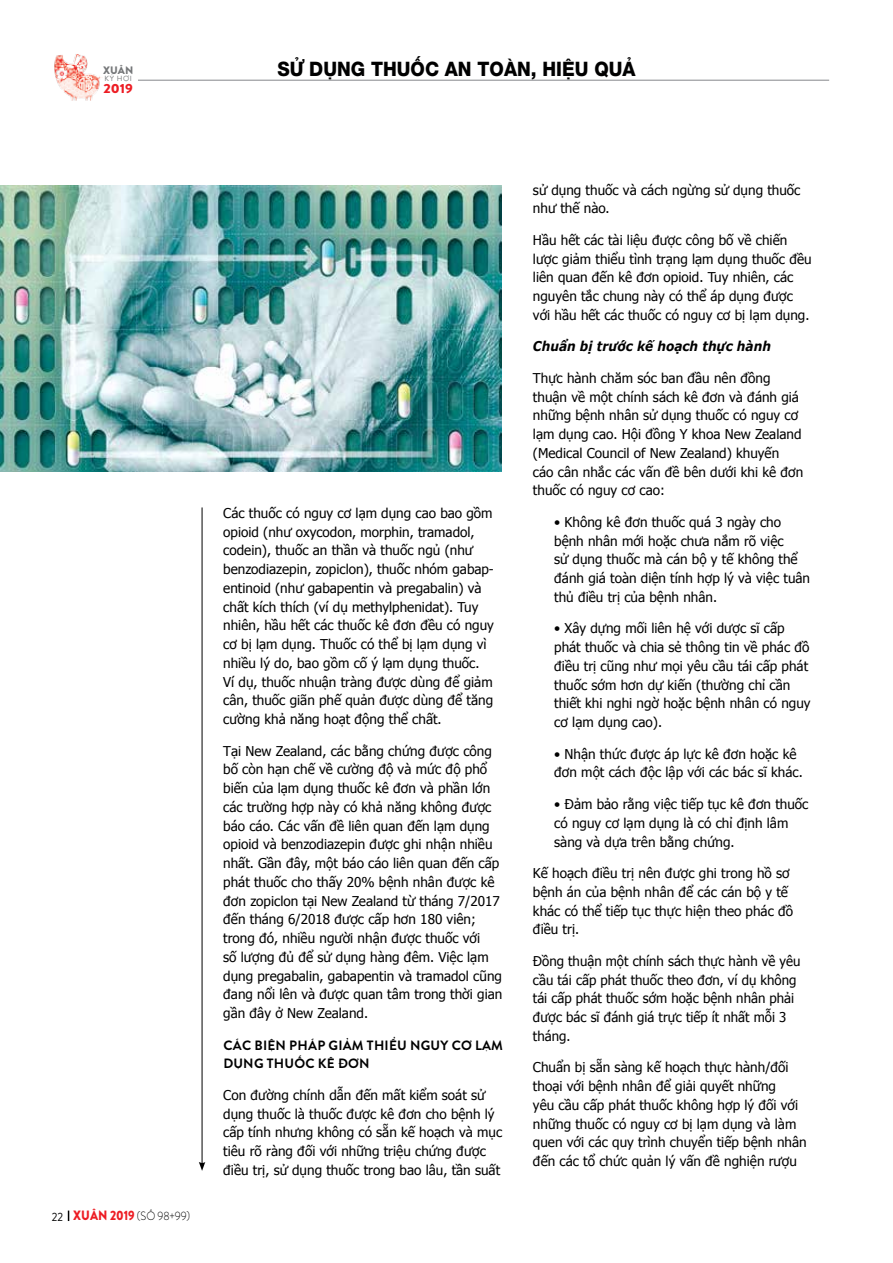
<style>
.page{position:relative;width:893px;height:1263px;background:#fff}
.page>*{position:absolute;margin:0;border:0;box-sizing:border-box;transform-origin:0 0}
.t1{font:500 19.95px "Dep Helvetica";color:#000;scale:.93 1}
.t2{font:13.5px/18.8px "Tahoma";color:#000}
.t3{font:700 13.5px/18.8px "DO Brandon Grotesque";letter-spacing:.015em;color:#000}
.t4{font:italic 700 13.5px "Verdana";color:#000;scale:.9 1}
.t5{font:900 13.2px "DO Brandon Grotesque";color:#ed1d24;scale:1.09 1}
.t6{font:300 12px "DO Brandon Grotesque";color:#000;scale:.9 1}
.t7{font:900 10.8px "DO Brandon Grotesque";color:#757779}
.t8{font:7.5px "DO Brandon Grotesque";color:#757779}
.s1{font-weight:400}
.s2{font-weight:900;font-size:13.5px;color:#ed1d24}
</style>
<div class="page">
<hr style="left:138px;top:80px;width:691px;height:1px;background:#939598">
<img style="left:54px;top:54px;width:49px;height:47px">
<img style="left:0;top:186px;width:502px;height:285px">
<hr style="left:202px;top:507px;width:1px;height:657px;background:#000">
<svg style="left:199px;top:1162px;width:6px;height:9px"></svg>
<p class="t7" style="left:103px;top:62px;width:32px">XUÂN</p>
<p class="t8" style="left:105px;top:73px;width:29px">KỶ hợi</p>
<p class="t5" style="left:104px;top:79px;width:29px">2019</p>
<h1 class="t1" style="left:277px;top:55px;width:387px">SỬ DỤNG THUỐC AN TOÀN, HIỆU QUẢ</h1>
<p class="t6" style="left:52px;top:1208px;width:155px"><span class="s1">22</span> <span class="s2">XUÂN 2019</span> (số 98+99)</p>
<p class="t2" style="left:223px;top:503px;width:272px">Các thuốc có nguy cơ lạm dụng cao bao gồm opioid (như oxycodon, morphin, tramadol, codein), thuốc an thần và thuốc ngủ (như benzodiazepin, zopiclon), thuốc nhóm gabap&shy;entinoid (như gabapentin và pregabalin) và chất kích thích (ví dụ methylphenidat). Tuy nhiên, hầu hết các thuốc kê đơn đều có nguy cơ bị lạm dụng. Thuốc có thể bị lạm dụng vì nhiều lý do, bao gồm cố ý lạm dụng thuốc.<br>Ví dụ, thuốc nhuận tràng được dùng để giảm cân, thuốc giãn phế quản được dùng để tăng cường khả năng hoạt động thể chất.</p>
<p class="t2" style="left:223px;top:741px;width:281px">Tại New Zealand, các bằng chứng được công bố còn hạn chế về cường độ và mức độ phổ biến của lạm dụng thuốc kê đơn và phần lớn các trường hợp này có khả năng không được báo cáo. Các vấn đề liên quan đến lạm dụng opioid và benzodiazepin được ghi nhận nhiều nhất. Gần đây, một báo cáo liên quan đến cấp phát thuốc cho thấy 20% bệnh nhân được kê đơn zopiclon tại New Zealand từ tháng 7/2017 đến tháng 6/2018 được cấp hơn 180 viên; trong đó, nhiều người nhận được thuốc với<br>số lượng đủ để sử dụng hàng đêm. Việc lạm dụng pregabalin, gabapentin và tramadol cũng đang nổi lên và được quan tâm trong thời gian gần đây ở New Zealand.</p>
<p class="t3" style="left:223px;top:1036px;width:280px">CÁC BIỆN PHÁP GIẢM THIỂU NGUY CƠ LẠM<br>DỤNG THUỐC KÊ ĐƠN</p>
<p class="t2" style="left:223px;top:1085px;width:280px">Con đường chính dẫn đến mất kiểm soát sử dụng thuốc là thuốc được kê đơn cho bệnh lý cấp tính nhưng không có sẵn kế hoạch và mục tiêu rõ ràng đối với những triệu chứng được điều trị, sử dụng thuốc trong bao lâu, tần suất</p>
<p class="t2" style="left:533px;top:180px;width:269px">sử dụng thuốc và cách ngừng sử dụng thuốc như thế nào.</p>
<p class="t2" style="left:533px;top:230px;width:280px">Hầu hết các tài liệu được công bố về chiến lược giảm thiểu tình trạng lạm dụng thuốc đều liên quan đến kê đơn opioid. Tuy nhiên, các nguyên tắc chung này có thể áp dụng được với hầu hết các thuốc có nguy cơ bị lạm dụng.</p>
<p class="t4" style="left:533px;top:337px;width:266px">Chuẩn bị trước kế hoạch thực hành</p>
<p class="t2" style="left:533px;top:368px;width:272px">Thực hành chăm sóc ban đầu nên đồng thuận về một chính sách kê đơn và đánh giá những bệnh nhân sử dụng thuốc có nguy cơ lạm dụng cao. Hội đồng Y khoa New Zealand (Medical Council of New Zealand) khuyến<br>cáo cân nhắc các vấn đề bên dưới khi kê đơn thuốc có nguy cơ cao:</p>
<p class="t2" style="left:554px;top:512px;width:257px">• Không kê đơn thuốc quá 3 ngày cho bệnh nhân mới hoặc chưa nắm rõ việc<br>sử dụng thuốc mà cán bộ y tế không thể đánh giá toàn diện tính hợp lý và việc tuân thủ điều trị của bệnh nhân.</p>
<p class="t2" style="left:554px;top:618px;width:258px">• Xây dựng mối liên hệ với dược sĩ cấp phát thuốc và chia sẻ thông tin về phác đồ điều trị cũng như mọi yêu cầu tái cấp phát thuốc sớm hơn dự kiến (thường chỉ cần thiết khi nghi ngờ hoặc bệnh nhân có nguy cơ lạm dụng cao).</p>
<p class="t2" style="left:554px;top:744px;width:250px">• Nhận thức được áp lực kê đơn hoặc kê đơn một cách độc lập với các bác sĩ khác.</p>
<p class="t2" style="left:554px;top:794px;width:256px">• Đảm bảo rằng việc tiếp tục kê đơn thuốc có nguy cơ lạm dụng là có chỉ định lâm sàng và dựa trên bằng chứng.</p>
<p class="t2" style="left:533px;top:863px;width:262px">Kế hoạch điều trị nên được ghi trong hồ sơ bệnh án của bệnh nhân để các cán bộ y tế khác có thể tiếp tục thực hiện theo phác đồ điều trị.</p>
<p class="t2" style="left:533px;top:951px;width:269px">Đồng thuận một chính sách thực hành về yêu cầu tái cấp phát thuốc theo đơn, ví dụ không tái cấp phát thuốc sớm hoặc bệnh nhân phải được bác sĩ đánh giá trực tiếp ít nhất mỗi 3 tháng.</p>
<p class="t2" style="left:533px;top:1057px;width:275px">Chuẩn bị sẵn sàng kế hoạch thực hành/đối thoại với bệnh nhân để giải quyết những<br>yêu cầu cấp phát thuốc không hợp lý đối với những thuốc có nguy cơ bị lạm dụng và làm quen với các quy trình chuyển tiếp bệnh nhân đến các tổ chức quản lý vấn đề nghiện rượu</p>
</div>
